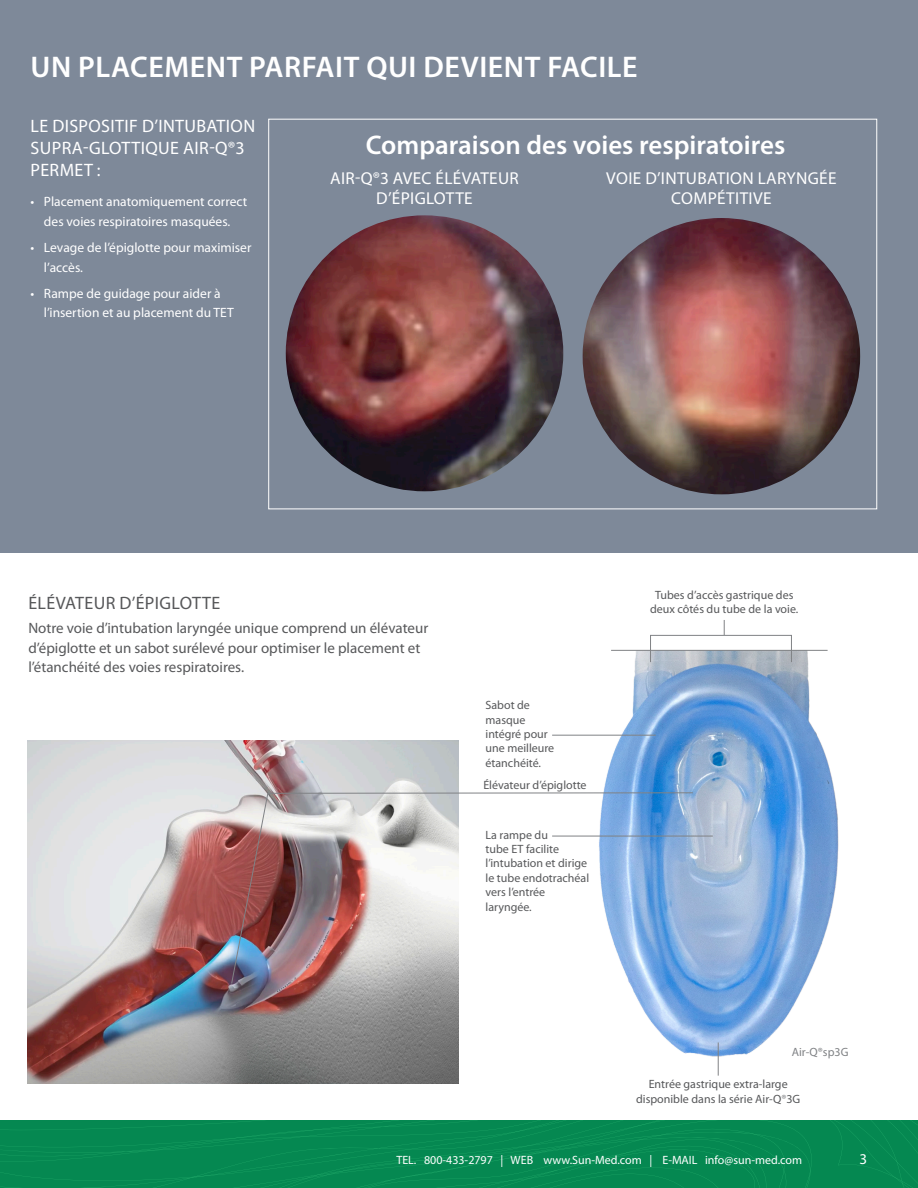
<style>
.page{position:relative;width:918px;height:1188px;background:#fff}
.page>*{position:absolute;margin:0;border:0;box-sizing:border-box;transform-origin:0 0}
.Main_Product_Header{font:600 30px "Myriad Pro";letter-spacing:.02em;color:#fff}
.Sub_Header_White{font:600 27px "Myriad Pro";color:#fff}
.Product_Header_-_Whi{font:18px/21.6px "Myriad Pro";letter-spacing:.02em;color:#fff}
.Product_Header{font:18px "Myriad Pro";letter-spacing:.02em;color:#57585a}
.Table_Title{font:17.25px/20.7px "Myriad Pro";letter-spacing:.02em;color:#fff;text-align:center}
.Body_Copy{font:15px/19.5px "Myriad Pro";color:#57585a}
.t1{font:15px "Myriad Pro";color:#fff}
.t2{font:13.5px/19.5px "Myriad Pro";color:#fff}
.Callouts{font:12px/14.4px "Myriad Pro";color:#57585a;text-align:center}
.t3{font:12px "Myriad Pro";color:#fff}
.Product_Name_Sub{font:12px "Myriad Pro";color:#808285}
.s1{color:#808285}
</style>
<div class="page">
<svg style="left:0;top:1120px;width:918px;height:68px;background:#068951"></svg>
<img style="left:27px;top:740px;width:431px;height:343px">
<img style="left:587px;top:651px;width:251px;height:405px">
<img style="left:230px;top:792px;width:464px;height:193px">
<hr style="left:611px;top:650px;width:217px;height:1px;background:#808285">
<div style="left:0;top:0;width:918px;height:552px;background:#7e8999"></div>
<img style="left:286px;top:215px;width:277px;height:276px">
<img style="left:583px;top:218px;width:277px;height:276px">
<div style="left:650px;top:635px;width:142px;height:28px;border:1px solid #808285"></div>
<hr style="left:552px;top:735px;width:104px;height:1px;background:#808285">
<hr style="left:718px;top:1042px;width:1px;height:34px;background:#808285">
<hr style="left:552px;top:836px;width:161px;height:1px;background:#808285">
<svg style="left:724px;top:620px;width:1px;height:15px"></svg>
<p class="Main_Product_Header" style="left:30px;top:47px;width:609px">UN PLACEMENT PARFAIT QUI DEVIENT FACILE</p>
<p class="Product_Header_-_Whi" style="left:30px;top:115px;width:226px">LE DISPOSITIF D’INTUBATION<br>SUPRA-GLOTTIQUE AIR-Q®3<br>PERMET :</p>
<p class="t2" style="left:30px;top:192px;width:218px;text-align:center">• Placement anatomiquement correct des voies respiratoires masquées.</p>
<p class="t2" style="left:44px;top:238px;width:209px;text-indent:-14px">• Levage de l’épiglotte pour maximiser l’accès.</p>
<p class="t2" style="left:44px;top:283px;width:191px;text-indent:-14px">• Rampe de guidage pour aider à l’insertion et au placement du TET</p>
<p class="Sub_Header_White" style="left:366px;top:128px;width:421px">Comparaison des voies respiratoires</p>
<p class="Table_Title" style="left:606px;top:167px;width:232px">VOIE D’INTUBATION LARYNGÉE<br>COMPÉTITIVE</p>
<p class="Table_Title" style="left:330px;top:167px;width:190px">AIR-Q®3 AVEC ÉLÉVATEUR<br>D’ÉPIGLOTTE</p>
<p class="Product_Header" style="left:28px;top:592px;width:193px">ÉLÉVATEUR D’ÉPIGLOTTE</p>
<p class="Body_Copy" style="left:28px;top:618px;width:401px">Notre voie d’intubation laryngée unique comprend un élévateur d’épiglotte et un sabot surélevé pour optimiser le placement et l’étanchéité des voies respiratoires.</p>
<p class="Callouts" style="left:486px;top:698px;width:70px;text-align:left">Sabot de masque intégré pour une meilleure étanchéité.</p>
<p class="Callouts" style="left:483px;top:777px;width:105px">Élévateur d’épiglotte</p>
<p class="Callouts" style="left:486px;top:827px;width:105px;text-align:left">La rampe du<br>tube ET facilite l’intubation et dirige le tube endotrachéal vers l’entrée laryngée.</p>
<p class="Callouts" style="left:650px;top:587px;width:150px">Tubes d’accès gastrique des deux côtés du tube de la voie.</p>
<p class="Product_Name_Sub" style="left:792px;top:1044px;width:58px">Air-Q®sp3G</p>
<p class="Callouts" style="left:636px;top:1076px;width:166px;line-height:15px">Entrée gastrique extra-large disponible dans la série Air-Q<span class="s1">®</span>3G</p>
<p class="t3" style="left:396px;top:1153px;width:407px">TEL. 800-433-2797 | WEB www.Sun-Med.com | E-MAIL info@sun-med.com</p>
<p class="t1" style="left:860px;top:1150px;width:9px">3</p>
</div>
